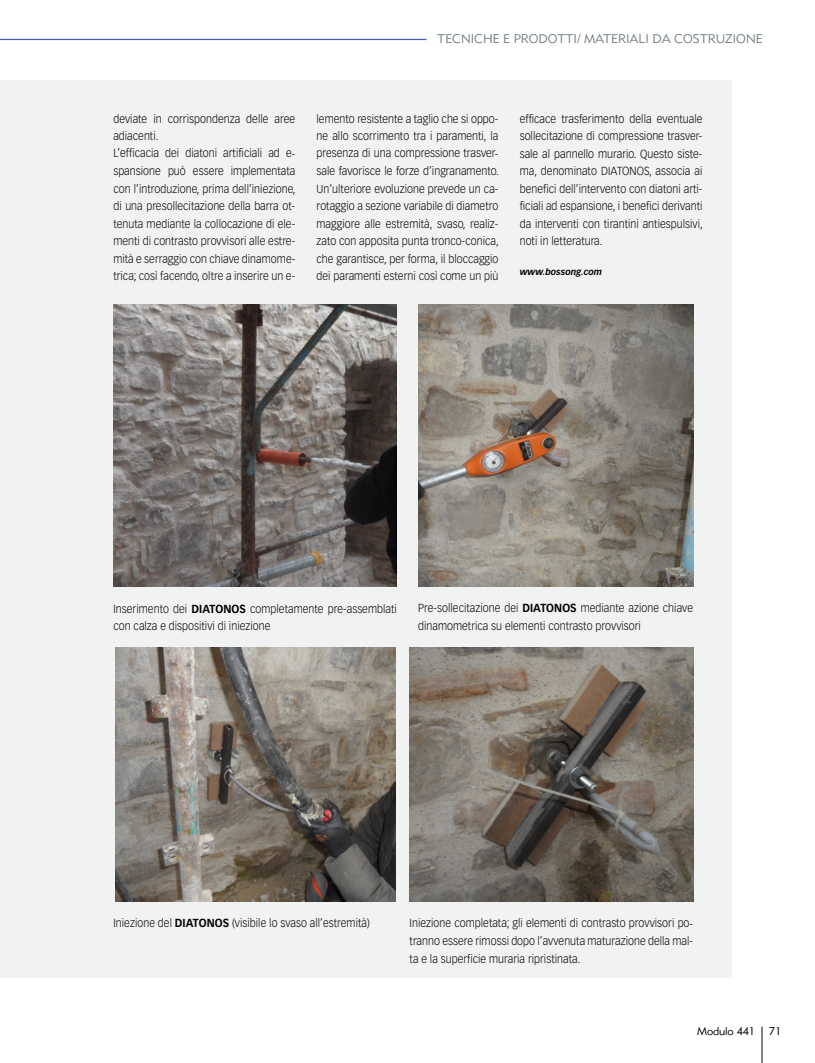
<style>
.page{position:relative;width:815px;height:1063px;background:#fff}
.page>*{position:absolute;margin:0;border:0;box-sizing:border-box;transform-origin:0 0}
.t1{font:12.5px "Metro Lite LT Two";color:#717e86}
.t2{font:300 11.5px/17.5px "Vectora LT Std";letter-spacing:.005em;color:#000;scale:.92 1}
.t3{font:11.25px "Metro Lite LT Two";letter-spacing:-.015em;color:#000}
.t4{font:italic 700 8.75px "Vectora LT Std";color:#000}
.s1{font-weight:700}
</style>
<div class="page">
<hr style="left:0;top:39px;width:427px;height:1px;background:#4762ab">
<hr style="left:761px;top:1027px;width:2px;height:36px;background:#717e86">
<div style="left:0;top:80px;width:731px;height:898px;background:#edf1ef"></div>
<img style="left:418px;top:305px;width:275px;height:281px">
<img style="left:113px;top:305px;width:284px;height:281px">
<img style="left:115px;top:648px;width:280px;height:253px">
<img style="left:410px;top:648px;width:283px;height:253px">
<p class="t1" style="left:437px;top:31px;width:327px">TECNICHE E PRODOTTI/ MATERIALI DA COSTRUZIONE</p>
<p class="t2" style="left:113px;top:110px;width:200px">deviate in corrispondenza delle aree adiacenti.<br>L’efficacia dei diatoni artificiali ad e&shy;spansione può essere implementata con l’introduzione, prima dell’iniezione, di una presollecitazione della barra ot&shy;tenuta mediante la collocazione di ele&shy;menti di contrasto provvisori alle estre&shy;mità e serraggio con chiave dinamome&shy;trica; così facendo, oltre a inserire un e-</p>
<p class="t2" style="left:317px;top:110px;width:200px;text-align:justify">lemento resistente a taglio che si oppo&shy;ne allo scorrimento tra i paramenti, la presenza di una compressione trasver&shy;sale favorisce le forze d’ingranamento.<br>Un’ulteriore evoluzione prevede un ca&shy;rotaggio a sezione variabile di diametro maggiore alle estremità, svaso, realiz&shy;zato con apposita punta tronco-conica, che garantisce, per forma, il bloccaggio dei paramenti esterni così come un più</p>
<p class="t2" style="left:520px;top:110px;width:201px;text-align:justify">efficace trasferimento della eventuale sollecitazione di compressione trasver&shy;sale al pannello murario. Questo siste&shy;ma, denominato DIATONOS, associa ai benefici dell’intervento con diatoni arti&shy;ficiali ad espansione, i benefici derivanti da interventi con tirantini antiespulsivi, noti in letteratura.</p>
<p class="t4" style="left:520px;top:267px;width:84px">www.bossong.com</p>
<p class="t2" style="left:114px;top:600px;width:309px">Inserimento dei <span class="s1">DIATONOS</span> completamente pre-assemblati con calza e dispositivi di iniezione</p>
<p class="t2" style="left:418px;top:600px;width:300px">Pre-sollecitazione dei <span class="s1">DIATONOS</span> mediante azione chiave dinamometrica su elementi contrasto provvisori</p>
<p class="t2" style="left:114px;top:915px;width:280px">Iniezione del <span class="s1">DIATONOS</span> (visibile lo svaso all’estremità)</p>
<p class="t2" style="left:410px;top:915px;width:310px;text-align:justify">Iniezione completata; gli elementi di contrasto provvisori po&shy;tranno essere rimossi dopo l’avvenuta maturazione della mal&shy;ta e la superficie muraria ripristinata.</p>
<p class="t3" style="left:697px;top:1025px;width:86px">Modulo 441 71</p>
</div>
